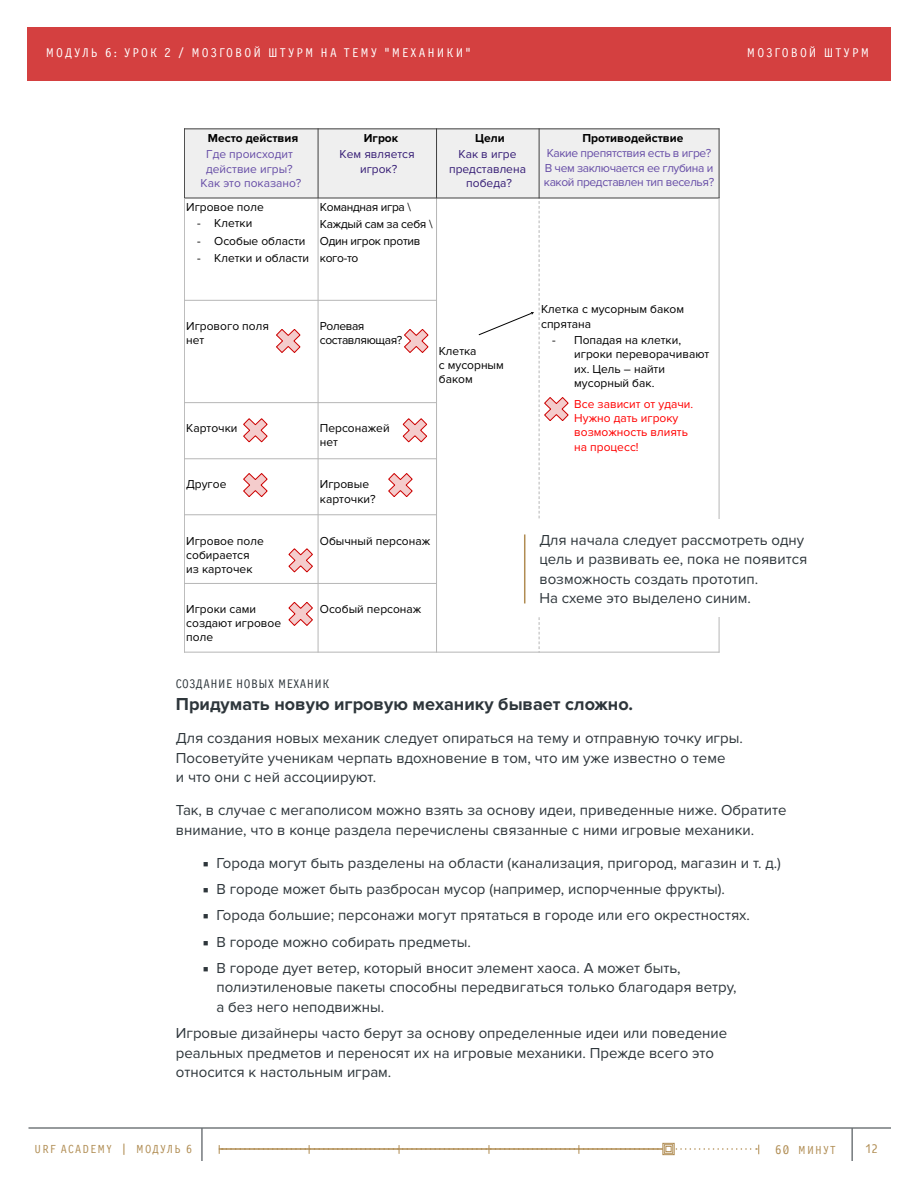
<style>
.page{position:relative;width:918px;height:1188px;background:#fff}
.page>*{position:absolute;margin:0;border:0;box-sizing:border-box;transform-origin:0 0}
.bullets{font:700 18px "Proxima Nova";color:#2e363b}
.bullets-2{font:15px/19.5px "Proxima Nova";color:#2e363b}
.t1{font:13.05px "New Letter Gothic C";letter-spacing:.16em;color:#fff}
.t2{font:12.75px "New Letter Gothic C";letter-spacing:.04em;color:#2e363b}
.t3{font:12px/14.4px "Proxima Nova";color:#000}
.t4{font:12px/14.4px "Proxima Nova";letter-spacing:-.03em;color:#674ea7}
.t5{font:12px/14.4px "Proxima Nova";color:#f00}
.t6{font:12px/16.6px "Proxima Nova";color:#351c75;text-align:center}
.t7{font:12px/17.1px "Proxima Nova";letter-spacing:-.025em;color:#000}
.t8{font:700 12px/16.6px "Proxima Nova";color:#000}
.t9{font:12px/14.4px "Proxima Nova";color:#674ea7;text-align:center}
.t10{font:12px "New Letter Gothic C";letter-spacing:.105em;color:#b08c52}
.t11{font:12px/14.4px "Proxima Nova";letter-spacing:-.03em;color:#000}
.t12{font:12px "Eco Coding WGL4 W01";color:#b08c52}
.s1{font-weight:400;color:#674ea7}
.s2{font-weight:700;color:#000}
.s3{font-family:"Minion Pro"}
.s4{font-family:"Eco Coding WGL4 W01"}
</style>
<div class="page">
<hr style="left:28px;top:1128px;width:863px;height:1px;background:#2e363b">
<hr style="left:202px;top:1128px;width:1px;height:33px;background:#2e363b">
<hr style="left:852px;top:1128px;width:1px;height:33px;background:#2e363b">
<div style="left:184px;top:129px;width:134px;height:69px;background:#efefef"></div>
<div style="left:318px;top:129px;width:119px;height:69px;background:#efefef"></div>
<div style="left:437px;top:129px;width:102px;height:69px;background:#efefef"></div>
<div style="left:539px;top:129px;width:180px;height:69px;background:#efefef"></div>
<hr style="left:318px;top:129px;width:1px;height:69px;background:#404040">
<hr style="left:318px;top:198px;width:1px;height:454px;background:#b6b6b6">
<hr style="left:436px;top:129px;width:1px;height:69px;background:#404040">
<hr style="left:436px;top:198px;width:1px;height:454px;background:#b6b6b6">
<hr style="left:539px;top:129px;width:1px;height:69px;background:#404040">
<hr style="left:184px;top:198px;width:535px;height:1px;background:#404040">
<hr style="left:184px;top:300px;width:253px;height:1px;background:#b6b6b6">
<hr style="left:437px;top:300px;width:282px;height:1px;background:#777">
<hr style="left:184px;top:402px;width:253px;height:1px;background:#b6b6b6">
<hr style="left:437px;top:402px;width:102px;height:1px;background:#777">
<hr style="left:184px;top:458px;width:253px;height:1px;background:#b6b6b6">
<hr style="left:437px;top:458px;width:282px;height:1px;background:#777">
<hr style="left:184px;top:514px;width:253px;height:1px;background:#b6b6b6">
<hr style="left:437px;top:514px;width:282px;height:1px;background:#777">
<hr style="left:184px;top:583px;width:253px;height:1px;background:#b6b6b6">
<hr style="left:437px;top:583px;width:282px;height:1px;background:#777">
<hr style="left:184px;top:129px;width:1px;height:69px;background:#404040">
<hr style="left:184px;top:198px;width:1px;height:454px;background:#b6b6b6">
<hr style="left:719px;top:129px;width:1px;height:69px;background:#404040">
<hr style="left:719px;top:198px;width:1px;height:454px;background:#b6b6b6">
<hr style="left:184px;top:129px;width:535px;height:1px;background:#404040">
<hr style="left:184px;top:652px;width:535px;height:1px;background:#b6b6b6">
<svg style="left:276px;top:329px;width:25px;height:24px"></svg>
<svg style="left:243px;top:418px;width:25px;height:25px"></svg>
<svg style="left:288px;top:548px;width:25px;height:25px"></svg>
<svg style="left:288px;top:602px;width:25px;height:24px"></svg>
<svg style="left:243px;top:473px;width:25px;height:24px"></svg>
<svg style="left:388px;top:473px;width:25px;height:24px"></svg>
<svg style="left:402px;top:418px;width:25px;height:25px"></svg>
<svg style="left:478px;top:198px;width:91px;height:454px"></svg>
<svg style="left:404px;top:329px;width:25px;height:24px"></svg>
<div style="left:503px;top:519px;width:323px;height:98px;background:#fff"></div>
<div style="left:27px;top:27px;width:864px;height:54px;background:#d44040"></div>
<hr style="left:524px;top:534px;width:1px;height:69px;background:#b08c52">
<svg style="left:662px;top:1143px;width:13px;height:12px"></svg>
<div style="left:664px;top:1144px;width:9px;height:10px;background:#c1a477"></div>
<svg style="left:219px;top:1145px;width:540px;height:9px"></svg>
<p class="t1" style="left:46px;top:46px;width:426px">МОДУЛЬ 6: УРОК 2 / МОЗГОВОЙ ШТУРМ НА ТЕМУ “МЕХАНИКИ”</p>
<p class="t1" style="left:747px;top:46px;width:124px">МОЗГОВОЙ ШТУРМ</p>
<p class="t8" style="left:206px;top:130px;width:94px">Место действия<br><span class="s1">Где происходит</span></p>
<p class="t9" style="left:201px;top:162px;width:102px">действие игры?<br>Как это показано?</p>
<p class="t3" style="left:186px;top:200px;width:79px">Игровое поле</p>
<p class="t3" style="left:197px;top:216px;width:57px">- Клетки</p>
<p class="t3" style="left:197px;top:234px;width:110px">- Особые области</p>
<p class="t3" style="left:197px;top:251px;width:113px">- Клетки и области</p>
<p class="t6" style="left:340px;top:130px;width:77px;text-align:left;text-indent:24px"><span class="s2">Игрок<br></span>Кем является</p>
<p class="t6" style="left:360px;top:161px;width:39px">игрок?</p>
<p class="t7" style="left:320px;top:199px;width:114px">Командная игра \<br>Каждый сам за себя \<br>Один игрок против кого-то</p>
<p class="t6" style="left:459px;top:130px;width:59px"><span class="s2">Цели<br></span>Как в игре</p>
<p class="t6" style="left:449px;top:162px;width:78px;line-height:14.4px">представлена победа?</p>
<p class="t8" style="left:582px;top:130px;width:103px">Противодействие</p>
<p class="t4" style="left:544px;top:146px;width:172px">Какие препятствия есть в игре?<br>В чем заключается ее глубина и какой представлен тип веселья?</p>
<p class="t3" style="left:186px;top:319px;width:84px">Игрового поля нет</p>
<p class="t11" style="left:320px;top:319px;width:84px">Ролевая составляющая?</p>
<p class="t3" style="left:439px;top:344px;width:67px">Клетка<br>с мусорным баком</p>
<p class="t3" style="left:186px;top:421px;width:53px">Карточки</p>
<p class="t3" style="left:320px;top:421px;width:71px">Персонажей нет</p>
<p class="t3" style="left:186px;top:477px;width:42px">Другое</p>
<p class="t3" style="left:320px;top:477px;width:57px">Игровые карточки?</p>
<p class="t3" style="left:186px;top:534px;width:79px">Игровое поле собирается из карточек</p>
<p class="t3" style="left:320px;top:534px;width:112px">Обычный персонаж</p>
<p class="t3" style="left:186px;top:602px;width:96px">Игроки сами создают игровое поле</p>
<p class="t3" style="left:320px;top:602px;width:103px">Особый персонаж</p>
<p class="t3" style="left:541px;top:302px;width:145px">Клетка с мусорным баком спрятана</p>
<p class="t3" style="left:574px;top:333px;width:137px;text-indent:-22px">- Попадая на клетки, игроки переворачивают их. Цель – найти мусорный бак.</p>
<p class="t5" style="left:574px;top:397px;width:121px">Все зависит от удачи.<br>Нужно дать игроку возможность влиять на процесс!</p>
<p class="bullets-2" style="left:539px;top:530px;width:270px">Для начала следует рассмотреть одну цель и развивать ее, пока не появится возможность создать прототип.<br>На схеме это выделено синим.</p>
<p class="t2" style="left:176px;top:677px;width:155px">СОЗДАНИЕ НОВЫХ МЕХАНИК</p>
<p class="bullets" style="left:176px;top:694px;width:459px">Придумать новую игровую механику бывает сложно.</p>
<p class="bullets-2" style="left:176px;top:729px;width:568px">Для создания новых механик следует опираться на тему и отправную точку игры.<br>Посоветуйте ученикам черпать вдохновение в том, что им уже известно о теме<br>и что они с ней ассоциируют.</p>
<p class="bullets-2" style="left:176px;top:801px;width:612px">Так, в случае с мегаполисом можно взять за основу идеи, приведенные ниже. Обратите внимание, что в конце раздела перечислены связанные с ними игровые механики.</p>
<p class="bullets-2" style="left:203px;top:853px;width:580px"><span class="s3">■</span> Города могут быть разделены на области (канализация, пригород, магазин и т. д.)</p>
<p class="bullets-2" style="left:203px;top:880px;width:524px"><span class="s3">■</span> В городе может быть разбросан мусор (например, испорченные фрукты).</p>
<p class="bullets-2" style="left:203px;top:906px;width:549px"><span class="s3">■</span> Города большие; персонажи могут прятаться в городе или его окрестностях.</p>
<p class="bullets-2" style="left:203px;top:932px;width:270px"><span class="s3">■</span> В городе можно собирать предметы.</p>
<p class="bullets-2" style="left:216px;top:958px;width:522px;text-indent:-14px"><span class="s3">■</span> В городе дует ветер, который вносит элемент хаоса. А может быть, полиэтиленовые пакеты способны передвигаться только благодаря ветру, а без него неподвижны.</p>
<p class="bullets-2" style="left:176px;top:1024px;width:553px">Игровые дизайнеры часто берут за основу определенные идеи или поведение реальных предметов и переносят их на игровые механики. Прежде всего это относится к настольным играм.</p>
<p class="t10" style="left:34px;top:1143px;width:159px">URF ACADEMY <span class="s4">|</span> МОДУЛЬ 6</p>
<p class="t10" style="left:775px;top:1144px;width:62px"><span class="s4">60</span> МИНУТ</p>
<p class="t12" style="left:865px;top:1142px;width:14px">12</p>
</div>
